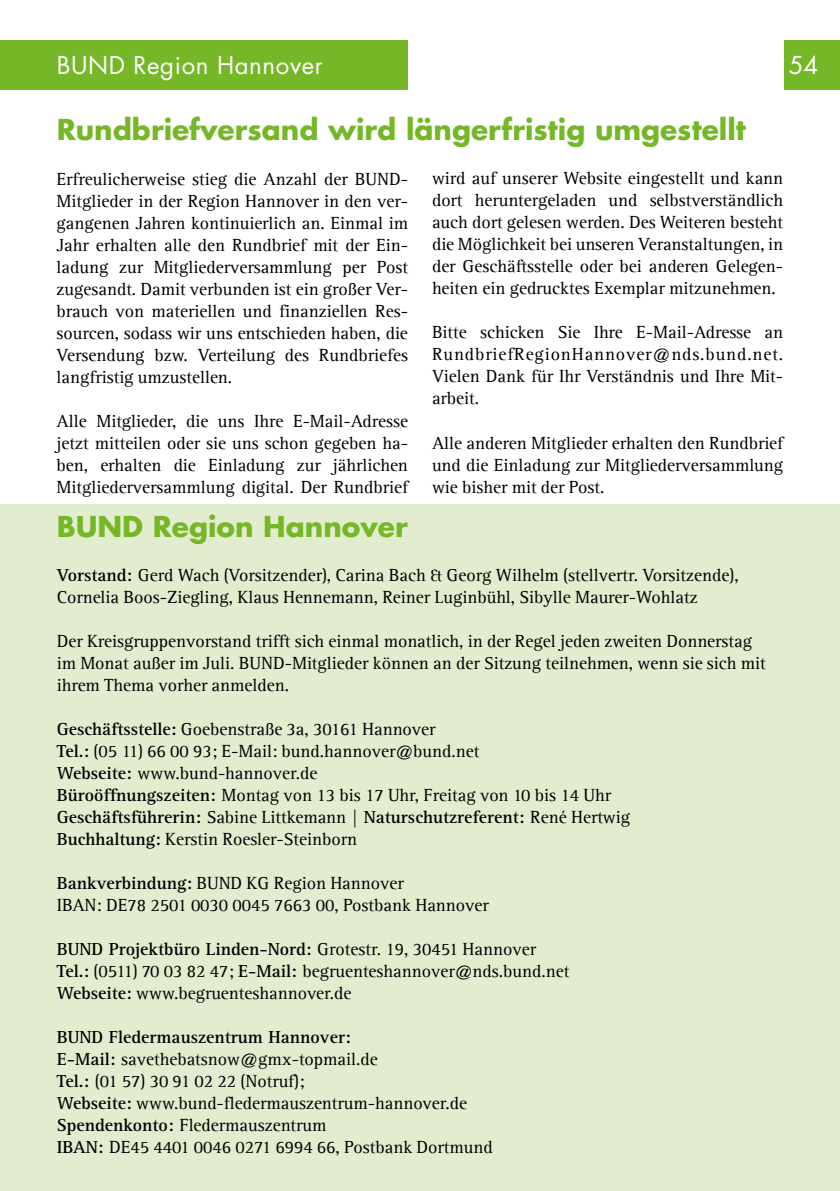
<style>
.page{position:relative;width:840px;height:1191px;background:#fff}
.page>*{position:absolute;margin:0;border:0;box-sizing:border-box;transform-origin:0 0}
.t1{font:700 28px "Futura CE";color:#75b726}
.t2{font:24px "Futura CE";letter-spacing:.025em;color:#fff}
.t3{font:18px/22px "Agfa Rotis Serif";color:#000}
.s1{font-weight:700}
</style>
<div class="page">
<div style="left:0;top:505px;width:839px;height:686px;background:#e2edcf"></div>
<div style="left:784px;top:40px;width:55px;height:49px;background:#75b726"></div>
<div style="left:0;top:40px;width:408px;height:49px;background:#75b726"></div>
<h2 class="t2" style="left:57px;top:50px;width:267px">BUND Region Hannover</h2>
<h2 class="t2" style="left:788px;top:50px;width:31px">54</h2>
<h1 class="t1" style="left:57px;top:109px;width:690px">Rundbriefversand wird längerfristig umgestellt</h1>
<p class="t3" style="left:57px;top:168px;width:353px;text-align:justify">Erfreulicherweise stieg die Anzahl der BUND-Mitglieder in der Region Hannover in den ver&shy;gangenen Jahren kontinuierlich an. Einmal im Jahr erhalten alle den Rundbrief mit der Ein&shy;ladung zur Mitgliederversammlung per Post zugesandt. Damit verbunden ist ein großer Ver&shy;brauch von materiellen und finanziellen Res&shy;sourcen, sodass wir uns entschieden haben, die Versendung bzw. Verteilung des Rundbriefes langfristig umzustellen.</p>
<p class="t3" style="left:57px;top:410px;width:353px;text-align:justify">Alle Mitglieder, die uns Ihre E-Mail-Adresse jetzt mitteilen oder sie uns schon gegeben ha&shy;ben, erhalten die Einladung zur jährlichen Mitgliederversammlung digital. Der Rundbrief</p>
<p class="t3" style="left:432px;top:168px;width:352px;text-align:justify">wird auf unserer Website eingestellt und kann dort heruntergeladen und selbstverständlich auch dort gelesen werden. Des Weiteren besteht die Möglichkeit bei unseren Veranstaltungen, in der Geschäftsstelle oder bei anderen Gelegen&shy;heiten ein gedrucktes Exemplar mitzunehmen.</p>
<p class="t3" style="left:432px;top:321px;width:352px;text-align:justify">Bitte schicken Sie Ihre E-Mail-Adresse an RundbriefRegionHannover@nds.bund.net.<br>Vielen Dank für Ihr Verständnis und Ihre Mit&shy;arbeit.</p>
<p class="t3" style="left:432px;top:431px;width:352px;text-align:justify">Alle anderen Mitglieder erhalten den Rundbrief und die Einladung zur Mitgliederversammlung wie bisher mit der Post.</p>
<h1 class="t1" style="left:57px;top:505px;width:352px">BUND Region Hannover</h1>
<p class="t3" style="left:57px;top:564px;width:683px"><span class="s1">Vorstand:</span> Gerd Wach (Vorsitzender), Carina Bach &amp; Georg Wilhelm (stellvertr. Vorsitzende),<br>Cornelia Boos-Ziegling, Klaus Hennemann, Reiner Luginbühl, Sibylle Maurer-Wohlatz</p>
<p class="t3" style="left:57px;top:630px;width:710px">Der Kreisgruppenvorstand trifft sich einmal monatlich, in der Regel jeden zweiten Donnerstag im Monat außer im Juli. BUND-Mitglieder können an der Sitzung teilnehmen, wenn sie sich mit ihrem Thema vorher anmelden.</p>
<p class="t3" style="left:57px;top:718px;width:574px"><span class="s1">Geschäftsstelle:</span> Goebenstraße 3a, 30161 Hannover<br><span class="s1">Tel.:</span> (05 11) 66 00 93; E-Mail: bund.hannover@bund.net<br><span class="s1">Webseite:</span> www.bund-hannover.de<br><span class="s1">Büroöffnungszeiten:</span> Montag von 13 bis 17 Uhr, Freitag von 10 bis 14 Uhr <span class="s1">Geschäftsführerin:</span> Sabine Littkemann | <span class="s1">Naturschutzreferent:</span> René Hertwig <span class="s1">Buchhaltung:</span> Kerstin Roesler-Steinborn</p>
<p class="t3" style="left:57px;top:872px;width:433px"><span class="s1">Bankverbindung:</span> BUND KG Region Hannover<br>IBAN: DE78 2501 0030 0045 7663 00, Postbank Hannover</p>
<p class="t3" style="left:57px;top:938px;width:514px"><span class="s1">BUND Projektbüro Linden-Nord:</span> Grotestr. 19, 30451 Hannover<br><span class="s1">Tel.:</span> (0511) 70 03 82 47; <span class="s1">E-Mail:</span> begruenteshannover@nds.bund.net<br><span class="s1">Webseite:</span> www.begruenteshannover.de</p>
<p class="t3" style="left:57px;top:1025px;width:437px"><span class="s1">BUND Fledermauszentrum Hannover:<br>E-Mail:</span> savethebatsnow@gmx-topmail.de<br><span class="s1">Tel.:</span> (01 57) 30 91 02 22 (Notruf);<br><span class="s1">Webseite:</span> www.bund-fledermauszentrum-hannover.de <span class="s1">Spendenkonto:</span> Fledermauszentrum<br><span class="s1">IBAN:</span> DE45 4401 0046 0271 6994 66, Postbank Dortmund</p>
</div>
